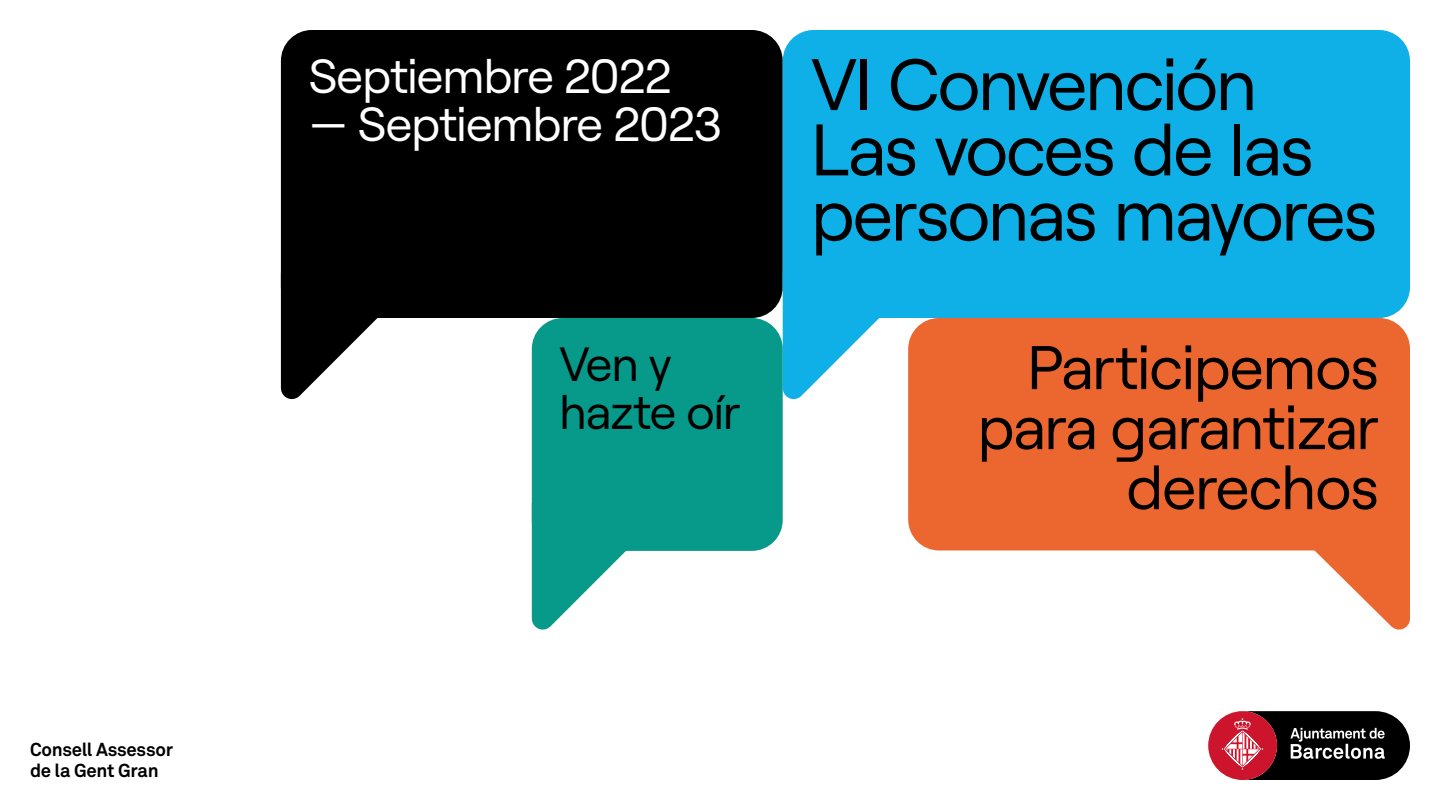
<style>
.page{position:relative;width:1440px;height:810px;background:#fff}
.page>*{position:absolute;margin:0;border:0;box-sizing:border-box;transform-origin:0 0}
.t1{font:72.75px/65.2px "Roobert";letter-spacing:-.03em;color:#000}
.t2{font:61.5px/60px "Roobert";letter-spacing:-.015em;color:#000;text-align:right}
.t3{font:48px "Roobert";letter-spacing:-.015em;color:#fff}
.t4{font:48px/48px "Roobert";letter-spacing:-.02em;color:#000}
.t5{font:700 18.6px/21.1px "Akkurat Std";letter-spacing:-.015em;color:#000}
</style>
<div class="page">
<svg style="left:1208px;top:711px;width:202px;height:69px"></svg>
<div style="left:281px;top:30px;width:502px;height:288px;background:#000;border-radius:31px"></div>
<svg style="left:772px;top:242px;width:161px;height:158px"></svg>
<div style="left:908px;top:318px;width:502px;height:232px;background:#ec672f;border-radius:31px"></div>
<svg style="left:280px;top:242px;width:98px;height:158px"></svg>
<svg style="left:1252px;top:525px;width:158px;height:105px"></svg>
<div style="left:783px;top:30px;width:627px;height:288px;background:#0eb0e7;border-radius:31px"></div>
<div style="left:532px;top:318px;width:251px;height:233px;background:#079a8b;border-radius:31px"></div>
<svg style="left:531px;top:473px;width:158px;height:157px"></svg>
<p class="t5" style="left:30px;top:739px;width:145px">Consell Assessor de la Gent Gran</p>
<p class="t3" style="left:309px;top:40px;width:364px">Septiembre 2022</p>
<p class="t3" style="left:309px;top:88px;width:415px">— Septiembre 2023</p>
<p class="t4" style="left:560px;top:336px;width:183px">Ven y hazte oír</p>
<p class="t1" style="left:811px;top:46px;width:568px">VI Convención<br>Las voces de las personas mayores</p>
<p class="t2" style="left:978px;top:333px;width:403px">Participemos para garantizar derechos</p>
</div>
